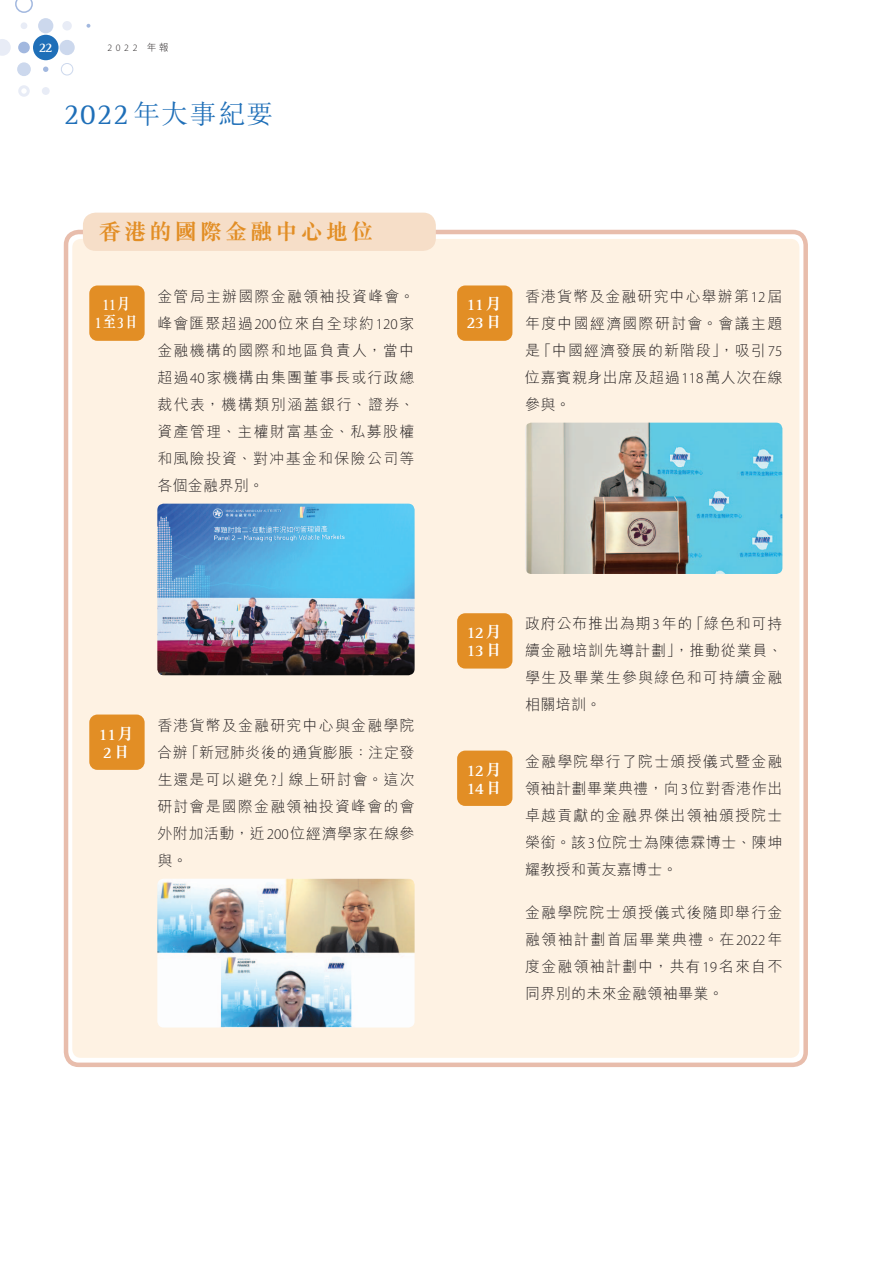
<style>
.page{position:relative;width:893px;height:1263px;background:#fff}
.page>*{position:absolute;margin:0;border:0;box-sizing:border-box;transform-origin:0 0}
.t1{font:300 27px "M Sung HK";letter-spacing:.05em;color:#1f6fb8}
.t2{font:700 22.5px "M Sung HK";letter-spacing:.12em;color:#e28e25}
.t3{font:700 16.5px/18px "Rotis Serif Std";letter-spacing:-.04em;color:#fff}
.t4{font:700 16.5px/18px "Rotis Serif Std";letter-spacing:-.04em;color:#fff;text-align:center;scale:.8 1}
.t5{font:300 15px/27px "M Hei HK";letter-spacing:.075em;color:#231f20;text-align:justify}
.t6{font:700 13.5px "Rotis Serif Std";color:#fff}
.t7{font:300 9.75px "Myriad Pro";color:#231f20}
.s1{font-size:10.5px}
.s2{font-family:"M Hei HK"}
.s3{font-family:"Rotis Serif Std";font-weight:400;font-size:30px}
.s4{font-family:"M Sung HK"}
.s5{font-family:"Myriad Pro"}
</style>
<div class="page">
<div style="left:18px;top:42px;width:12px;height:11px;background:#a2b8df;border-radius:50%"></div>
<svg style="left:0;top:39px;width:11px;height:17px"></svg>
<div style="left:18px;top:85px;width:12px;height:12px;border:3px solid #e8ecf6;border-radius:50%"></div>
<div style="left:59px;top:40px;width:16px;height:15px;background:#ccd8ed;border-radius:50%"></div>
<div style="left:38px;top:18px;width:15px;height:15px;background:#ccd8ed;border-radius:50%"></div>
<div style="left:62px;top:21px;width:10px;height:9px;background:#e8ecf6;border-radius:50%"></div>
<div style="left:21px;top:22px;width:6px;height:7px;background:#e8ecf6;border-radius:50%"></div>
<svg style="left:15px;top:0;width:18px;height:13px"></svg>
<div style="left:17px;top:62px;width:14px;height:14px;background:#ccd8ed;border-radius:50%"></div>
<svg style="left:43px;top:67px;width:5px;height:5px"></svg>
<svg style="left:87px;top:24px;width:3px;height:4px"></svg>
<div style="left:42px;top:87px;width:8px;height:8px;background:#e8ecf6;border-radius:50%"></div>
<div style="left:61px;top:63px;width:12px;height:12px;border:1px solid #ccd8ed;border-radius:50%"></div>
<div style="left:33px;top:35px;width:26px;height:25px;background:#1f6fb8;border-radius:50%"></div>
<div style="left:72px;top:239px;width:727px;height:819px;background:#fef2e3;border-radius:9px"></div>
<div style="left:64px;top:230px;width:744px;height:837px;border:4px solid #e8bdac;border-radius:13px"></div>
<div style="left:83px;top:213px;width:353px;height:38px;background:#f6dec8;border-radius:13px"></div>
<div style="left:92px;top:288px;width:50px;height:50px;background:#e28e25;border-radius:6px"></div>
<div style="left:89px;top:285px;width:56px;height:56px;border:5px solid #e28e25;border-radius:6px"></div>
<img style="left:157px;top:504px;width:258px;height:171px">
<div style="left:92px;top:717px;width:50px;height:50px;background:#e28e25;border-radius:6px"></div>
<div style="left:89px;top:714px;width:56px;height:56px;border:5px solid #e28e25;border-radius:6px"></div>
<img style="left:157px;top:879px;width:258px;height:148px">
<div style="left:460px;top:288px;width:50px;height:50px;background:#e28e25;border-radius:6px"></div>
<div style="left:457px;top:285px;width:55px;height:56px;border:5px solid #e28e25;border-radius:6px"></div>
<img style="left:525px;top:423px;width:257px;height:151px">
<div style="left:460px;top:616px;width:50px;height:50px;background:#e28e25;border-radius:6px"></div>
<div style="left:457px;top:613px;width:55px;height:55px;border:5px solid #e28e25;border-radius:6px"></div>
<div style="left:460px;top:753px;width:50px;height:50px;background:#e28e25;border-radius:6px"></div>
<div style="left:457px;top:751px;width:55px;height:55px;border:5px solid #e28e25;border-radius:6px"></div>
<p class="t6" style="left:39px;top:40px;width:16px">22<span class="s1">22</span></p>
<p class="t7" style="left:107px;top:42px;width:63px">2022 <span class="s2">年報</span></p>
<h1 class="t1" style="left:64px;top:95px;width:211px"><span class="s3">2022</span>年大事紀要</h1>
<h1 class="t2" style="left:99px;top:221px;width:276px">香港的國際金融中心地位</h1>
<p class="t4" style="left:95px;top:296px;width:56px">11<span class="s4">月<br></span>1<span class="s4">至</span>3<span class="s4">日</span></p>
<p class="t5" style="left:157px;top:282px;width:259px">金管局主辦國際金融領袖投資峰會。峰會匯聚超過<span class="s5">200</span>位來自全球約<span class="s5">120</span>家金融機構的國際和地區負責人，當中超過<span class="s5">40</span>家機構由集團董事長或行政總裁代表，機構類別涵蓋銀行、證券、資產管理、主權財富基金、私募股權和風險投資、對冲基金和保險公司等各個金融界別。</p>
<p class="t3" style="left:98px;top:725px;width:37px">11<span class="s4">月<br></span>2<span class="s4">日</span></p>
<p class="t5" style="left:157px;top:711px;width:259px">香港貨幣及金融研究中心與金融學院合辦「新冠肺炎後的通貨膨脹：注定發生還是可以避免<span class="s5">?</span>」線上研討會。這次研討會是國際金融領袖投資峰會的會外附加活動，近<span class="s5">200</span>位經濟學家在線參與。</p>
<p class="t3" style="left:466px;top:296px;width:37px">11<span class="s4">月<br></span>23<span class="s4">日</span></p>
<p class="t5" style="left:525px;top:282px;width:259px">香港貨幣及金融研究中心舉辦第<span class="s5">12</span>屆年度中國經濟國際研討會。會議主題是「中國經濟發展的新階段」，吸引<span class="s5">75</span>位嘉賓親身出席及超過<span class="s5">118</span>萬人次在線參與。</p>
<p class="t3" style="left:466px;top:624px;width:37px">12<span class="s4">月<br></span>13<span class="s4">日</span></p>
<p class="t5" style="left:525px;top:610px;width:259px">政府公布推出為期<span class="s5">3</span>年的「綠色和可持續金融培訓先導計劃」，推動從業員、學生及畢業生參與綠色和可持續金融相關培訓。</p>
<p class="t3" style="left:466px;top:761px;width:37px">12<span class="s4">月<br></span>14<span class="s4">日</span></p>
<p class="t5" style="left:525px;top:747px;width:259px">金融學院舉行了院士頒授儀式暨金融領袖計劃畢業典禮，向<span class="s5">3</span>位對香港作出卓越貢獻的金融界傑出領袖頒授院士榮銜。該<span class="s5">3</span>位院士為陳德霖博士、陳坤耀教授和黃友嘉博士。</p>
<p class="t5" style="left:525px;top:899px;width:259px">金融學院院士頒授儀式後隨即舉行金融領袖計劃首屆畢業典禮。在<span class="s5">2022</span>年度金融領袖計劃中，共有<span class="s5">19</span>名來自不同界別的未來金融領袖畢業。</p>
</div>
